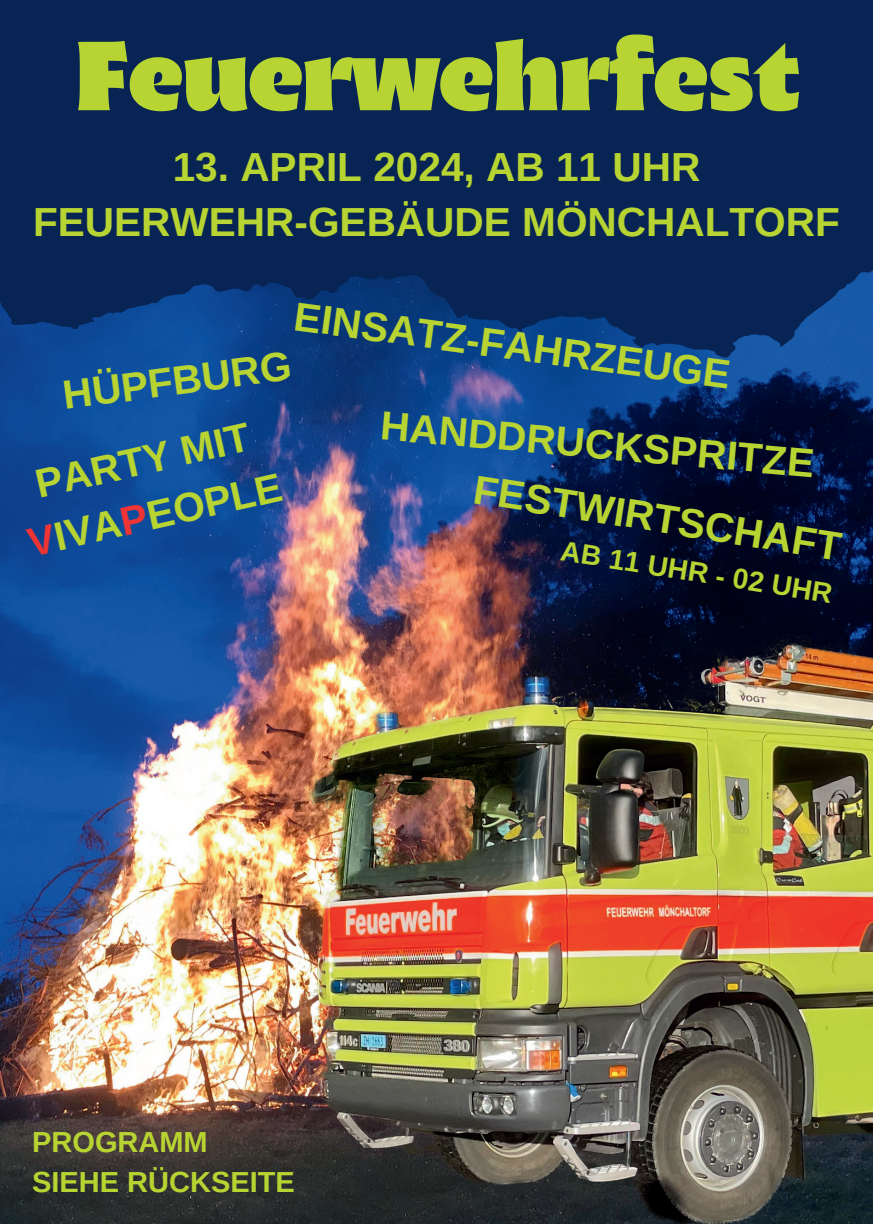
<style>
.page{position:relative;width:873px;height:1224px;background:#072454}
.page>*{position:absolute;margin:0;border:0;box-sizing:border-box;transform-origin:0 0}
.t1{font:94.8px "Malik Heavy Display";color:#b8d432}
.t2{font:700 40.6px/55.6px "Arimo";color:#b8d432;text-align:center}
.t3{font:700 29px/40.2px "Arimo";color:#b8d432}
.t4{font:700 28.2px "Arimo";color:#b8d432}
.s1{color:#ee3435}
</style>
<div class="page">
<img style="left:0;top:270px;width:873px;height:954px">
<svg style="left:0;top:270px;width:712px;height:81px"></svg>
<img style="left:278px;top:617px;width:595px;height:607px">
<h1 class="t1" style="left:74px;top:5px;width:727px">Feuerwehrfest</h1>
<p class="t2" style="left:33px;top:140px;width:808px">13. APRIL 2024, AB 11 UHR<br>FEUERWEHR-GEBÄUDE MÖNCHALTORF</p>
<p class="t2" style="left:298px;top:288px;width:441px;rotate:8deg">EINSATZ-FAHRZEUGE</p>
<p class="t2" style="left:60px;top:368px;width:232px;rotate:-7deg">HÜPFBURG</p>
<p class="t2" style="left:10px;top:463px;width:261px;rotate:-13deg">PARTY MIT<br><span class="s1">V</span>IVA<span class="s1">P</span>EOPLE</p>
<p class="t2" style="left:383px;top:398px;width:437px;rotate:5deg">HANDDRUCKSPRITZE</p>
<p class="t2" style="left:478px;top:462px;width:373px;rotate:9deg">FESTWIRTSCHAFT</p>
<p class="t4" style="left:564px;top:531px;width:276px;rotate:9deg">AB 11 UHR - 02 UHR</p>
<p class="t3" style="left:32px;top:1122px;width:264px">PROGRAMM<br>SIEHE RÜCKSEITE</p>
</div>
